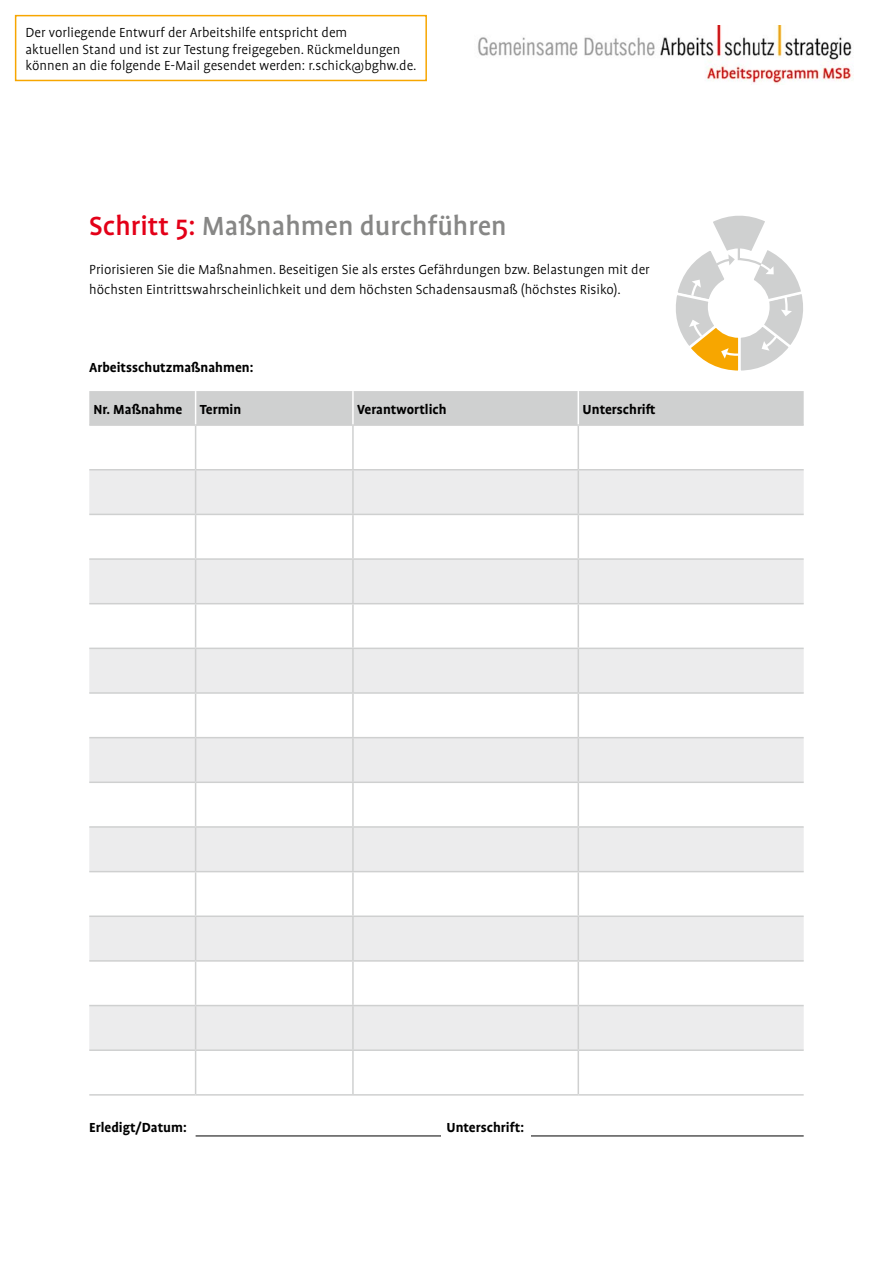
<style>
.page{position:relative;width:893px;height:1263px;background:#fff}
.page>*{position:absolute;margin:0;border:0;box-sizing:border-box;transform-origin:0 0}
.GDA_Arbeitshilfe_Headline_Ebene2{font:500 30px "Profile OT";color:#878786}
.GDA_Arbeitshilfe_Fließtext{font:300 15px/16.5px "Profile OT";color:#000}
.GDA_Arbeitshilfe_Tabellenkopf{font:700 15px "Profile OT";color:#000}
.GDA_Arbeitshilfe_Fließtext_Ausfüller{font:700 15px "Profile OT";color:#000}
.GDA_Arbeitshilfe_Fließtext-2{font:700 15px "Profile OT";color:#000}
.s1{color:#e30018}
</style>
<div class="page">
<div style="left:15px;top:15px;width:412px;height:66px;border:2px solid #f7a600"></div>
<hr style="left:196px;top:1135px;width:608px;height:1px;background:#000">
<div style="left:89px;top:391px;width:715px;height:33px;background:#cfd0d0"></div>
<svg style="left:89px;top:470px;width:715px;height:579px;fill:#ececed"></svg>
<hr style="left:89px;top:424px;width:107px;height:2px;background:#cfd0d0">
<hr style="left:196px;top:424px;width:157px;height:2px;background:#cfd0d0">
<hr style="left:195px;top:426px;width:1px;height:43px;background:#cfd0d0">
<hr style="left:353px;top:424px;width:225px;height:2px;background:#cfd0d0">
<hr style="left:352px;top:426px;width:2px;height:43px;background:#cfd0d0">
<hr style="left:578px;top:424px;width:226px;height:2px;background:#cfd0d0">
<hr style="left:578px;top:426px;width:1px;height:43px;background:#cfd0d0">
<hr style="left:89px;top:469px;width:107px;height:1px;background:#cfd0d0">
<hr style="left:196px;top:469px;width:157px;height:1px;background:#cfd0d0">
<hr style="left:195px;top:470px;width:1px;height:44px;background:#cfd0d0">
<hr style="left:353px;top:469px;width:225px;height:1px;background:#cfd0d0">
<hr style="left:352px;top:470px;width:2px;height:44px;background:#cfd0d0">
<hr style="left:578px;top:469px;width:226px;height:1px;background:#cfd0d0">
<hr style="left:578px;top:470px;width:1px;height:44px;background:#cfd0d0">
<hr style="left:89px;top:514px;width:107px;height:1px;background:#cfd0d0">
<hr style="left:196px;top:514px;width:157px;height:1px;background:#cfd0d0">
<hr style="left:195px;top:515px;width:1px;height:43px;background:#cfd0d0">
<hr style="left:353px;top:514px;width:225px;height:1px;background:#cfd0d0">
<hr style="left:352px;top:515px;width:2px;height:43px;background:#cfd0d0">
<hr style="left:578px;top:514px;width:226px;height:1px;background:#cfd0d0">
<hr style="left:578px;top:515px;width:1px;height:43px;background:#cfd0d0">
<hr style="left:89px;top:558px;width:107px;height:2px;background:#cfd0d0">
<hr style="left:196px;top:558px;width:157px;height:2px;background:#cfd0d0">
<hr style="left:195px;top:560px;width:1px;height:43px;background:#cfd0d0">
<hr style="left:353px;top:558px;width:225px;height:2px;background:#cfd0d0">
<hr style="left:352px;top:560px;width:2px;height:43px;background:#cfd0d0">
<hr style="left:578px;top:558px;width:226px;height:2px;background:#cfd0d0">
<hr style="left:578px;top:560px;width:1px;height:43px;background:#cfd0d0">
<hr style="left:89px;top:603px;width:107px;height:1px;background:#cfd0d0">
<hr style="left:196px;top:603px;width:157px;height:1px;background:#cfd0d0">
<hr style="left:195px;top:604px;width:1px;height:44px;background:#cfd0d0">
<hr style="left:353px;top:603px;width:225px;height:1px;background:#cfd0d0">
<hr style="left:352px;top:604px;width:2px;height:44px;background:#cfd0d0">
<hr style="left:578px;top:603px;width:226px;height:1px;background:#cfd0d0">
<hr style="left:578px;top:604px;width:1px;height:44px;background:#cfd0d0">
<hr style="left:89px;top:648px;width:107px;height:1px;background:#cfd0d0">
<hr style="left:196px;top:648px;width:157px;height:1px;background:#cfd0d0">
<hr style="left:195px;top:649px;width:1px;height:43px;background:#cfd0d0">
<hr style="left:353px;top:648px;width:225px;height:1px;background:#cfd0d0">
<hr style="left:352px;top:649px;width:2px;height:43px;background:#cfd0d0">
<hr style="left:578px;top:648px;width:226px;height:1px;background:#cfd0d0">
<hr style="left:578px;top:649px;width:1px;height:43px;background:#cfd0d0">
<hr style="left:89px;top:692px;width:107px;height:2px;background:#cfd0d0">
<hr style="left:196px;top:692px;width:157px;height:2px;background:#cfd0d0">
<hr style="left:195px;top:694px;width:1px;height:43px;background:#cfd0d0">
<hr style="left:353px;top:692px;width:225px;height:2px;background:#cfd0d0">
<hr style="left:352px;top:694px;width:2px;height:43px;background:#cfd0d0">
<hr style="left:578px;top:692px;width:226px;height:2px;background:#cfd0d0">
<hr style="left:578px;top:694px;width:1px;height:43px;background:#cfd0d0">
<hr style="left:89px;top:737px;width:107px;height:1px;background:#cfd0d0">
<hr style="left:196px;top:737px;width:157px;height:1px;background:#cfd0d0">
<hr style="left:195px;top:738px;width:1px;height:43px;background:#cfd0d0">
<hr style="left:353px;top:737px;width:225px;height:1px;background:#cfd0d0">
<hr style="left:352px;top:738px;width:2px;height:43px;background:#cfd0d0">
<hr style="left:578px;top:737px;width:226px;height:1px;background:#cfd0d0">
<hr style="left:578px;top:738px;width:1px;height:43px;background:#cfd0d0">
<hr style="left:89px;top:781px;width:107px;height:2px;background:#cfd0d0">
<hr style="left:196px;top:781px;width:157px;height:2px;background:#cfd0d0">
<hr style="left:195px;top:783px;width:1px;height:43px;background:#cfd0d0">
<hr style="left:353px;top:781px;width:225px;height:2px;background:#cfd0d0">
<hr style="left:352px;top:783px;width:2px;height:43px;background:#cfd0d0">
<hr style="left:578px;top:781px;width:226px;height:2px;background:#cfd0d0">
<hr style="left:578px;top:783px;width:1px;height:43px;background:#cfd0d0">
<hr style="left:89px;top:826px;width:107px;height:2px;background:#cfd0d0">
<hr style="left:196px;top:826px;width:157px;height:2px;background:#cfd0d0">
<hr style="left:195px;top:828px;width:1px;height:43px;background:#cfd0d0">
<hr style="left:353px;top:826px;width:225px;height:2px;background:#cfd0d0">
<hr style="left:352px;top:828px;width:2px;height:43px;background:#cfd0d0">
<hr style="left:578px;top:826px;width:226px;height:2px;background:#cfd0d0">
<hr style="left:578px;top:828px;width:1px;height:43px;background:#cfd0d0">
<hr style="left:89px;top:871px;width:107px;height:1px;background:#cfd0d0">
<hr style="left:196px;top:871px;width:157px;height:1px;background:#cfd0d0">
<hr style="left:195px;top:872px;width:1px;height:43px;background:#cfd0d0">
<hr style="left:353px;top:871px;width:225px;height:1px;background:#cfd0d0">
<hr style="left:352px;top:872px;width:2px;height:43px;background:#cfd0d0">
<hr style="left:578px;top:871px;width:226px;height:1px;background:#cfd0d0">
<hr style="left:578px;top:872px;width:1px;height:43px;background:#cfd0d0">
<hr style="left:89px;top:915px;width:107px;height:2px;background:#cfd0d0">
<hr style="left:196px;top:915px;width:157px;height:2px;background:#cfd0d0">
<hr style="left:195px;top:917px;width:1px;height:43px;background:#cfd0d0">
<hr style="left:353px;top:915px;width:225px;height:2px;background:#cfd0d0">
<hr style="left:352px;top:917px;width:2px;height:43px;background:#cfd0d0">
<hr style="left:578px;top:915px;width:226px;height:2px;background:#cfd0d0">
<hr style="left:578px;top:917px;width:1px;height:43px;background:#cfd0d0">
<hr style="left:89px;top:960px;width:107px;height:2px;background:#cfd0d0">
<hr style="left:196px;top:960px;width:157px;height:2px;background:#cfd0d0">
<hr style="left:195px;top:962px;width:1px;height:43px;background:#cfd0d0">
<hr style="left:353px;top:960px;width:225px;height:2px;background:#cfd0d0">
<hr style="left:352px;top:962px;width:2px;height:43px;background:#cfd0d0">
<hr style="left:578px;top:960px;width:226px;height:2px;background:#cfd0d0">
<hr style="left:578px;top:962px;width:1px;height:43px;background:#cfd0d0">
<hr style="left:195px;top:1006px;width:1px;height:43px;background:#cfd0d0">
<hr style="left:352px;top:1006px;width:2px;height:43px;background:#cfd0d0">
<hr style="left:578px;top:1006px;width:1px;height:43px;background:#cfd0d0">
<hr style="left:195px;top:1051px;width:1px;height:43px;background:#cfd0d0">
<hr style="left:352px;top:1051px;width:2px;height:43px;background:#cfd0d0">
<hr style="left:578px;top:1051px;width:1px;height:43px;background:#cfd0d0">
<hr style="left:195px;top:391px;width:1px;height:33px;background:#fff">
<hr style="left:352px;top:391px;width:2px;height:33px;background:#fff">
<hr style="left:578px;top:391px;width:1px;height:33px;background:#fff">
<hr style="left:89px;top:1005px;width:107px;height:1px;background:#cfd0d0">
<hr style="left:196px;top:1005px;width:157px;height:1px;background:#cfd0d0">
<hr style="left:353px;top:1005px;width:225px;height:1px;background:#cfd0d0">
<hr style="left:578px;top:1005px;width:226px;height:1px;background:#cfd0d0">
<hr style="left:89px;top:1049px;width:107px;height:2px;background:#cfd0d0">
<hr style="left:196px;top:1049px;width:157px;height:2px;background:#cfd0d0">
<hr style="left:353px;top:1049px;width:225px;height:2px;background:#cfd0d0">
<hr style="left:578px;top:1049px;width:226px;height:2px;background:#cfd0d0">
<hr style="left:89px;top:1094px;width:107px;height:1px;background:#cfd0d0">
<hr style="left:196px;top:1094px;width:157px;height:1px;background:#cfd0d0">
<hr style="left:353px;top:1094px;width:225px;height:1px;background:#cfd0d0">
<hr style="left:578px;top:1094px;width:226px;height:1px;background:#cfd0d0">
<div style="left:441px;top:1133px;width:89px;height:10px;background:#fff"></div>
<img style="left:478px;top:26px;width:375px;height:58px">
<svg style="left:676px;top:216px;width:127px;height:155px"></svg>
<p class="GDA_Arbeitshilfe_Fließtext" style="left:26px;top:25px;width:393px">Der vorliegende Entwurf der Arbeitshilfe entspricht dem<br>aktuellen Stand und ist zur Testung freigegeben. Rückmeldungen können an die folgende E-Mail gesendet werden: r.schick@bghw.de.</p>
<h1 class="GDA_Arbeitshilfe_Headline_Ebene2" style="left:89px;top:210px;width:419px"><span class="s1">Schritt 5:</span> Maßnahmen durchführen</h1>
<p class="GDA_Arbeitshilfe_Fließtext" style="left:89px;top:261px;width:562px;line-height:19.5px">Priorisieren Sie die Maßnahmen. Beseitigen Sie als erstes Gefährdungen bzw. Belastungen mit der höchsten Eintrittswahrscheinlichkeit und dem höchsten Schadensausmaß (höchstes Risiko).</p>
<p class="GDA_Arbeitshilfe_Fließtext-2" style="left:89px;top:359px;width:166px">Arbeitsschutzmaßnahmen:</p>
<p class="GDA_Arbeitshilfe_Tabellenkopf" style="left:94px;top:401px;width:90px">Nr. Maßnahme</p>
<p class="GDA_Arbeitshilfe_Tabellenkopf" style="left:200px;top:401px;width:43px">Termin</p>
<p class="GDA_Arbeitshilfe_Tabellenkopf" style="left:357px;top:401px;width:91px">Verantwortlich</p>
<p class="GDA_Arbeitshilfe_Tabellenkopf" style="left:583px;top:401px;width:74px">Unterschrift</p>
<p class="GDA_Arbeitshilfe_Fließtext_Ausfüller" style="left:89px;top:1119px;width:99px">Erledigt/Datum:</p>
<p class="GDA_Arbeitshilfe_Fließtext_Ausfüller" style="left:446px;top:1119px;width:79px">Unterschrift:</p>
</div>
